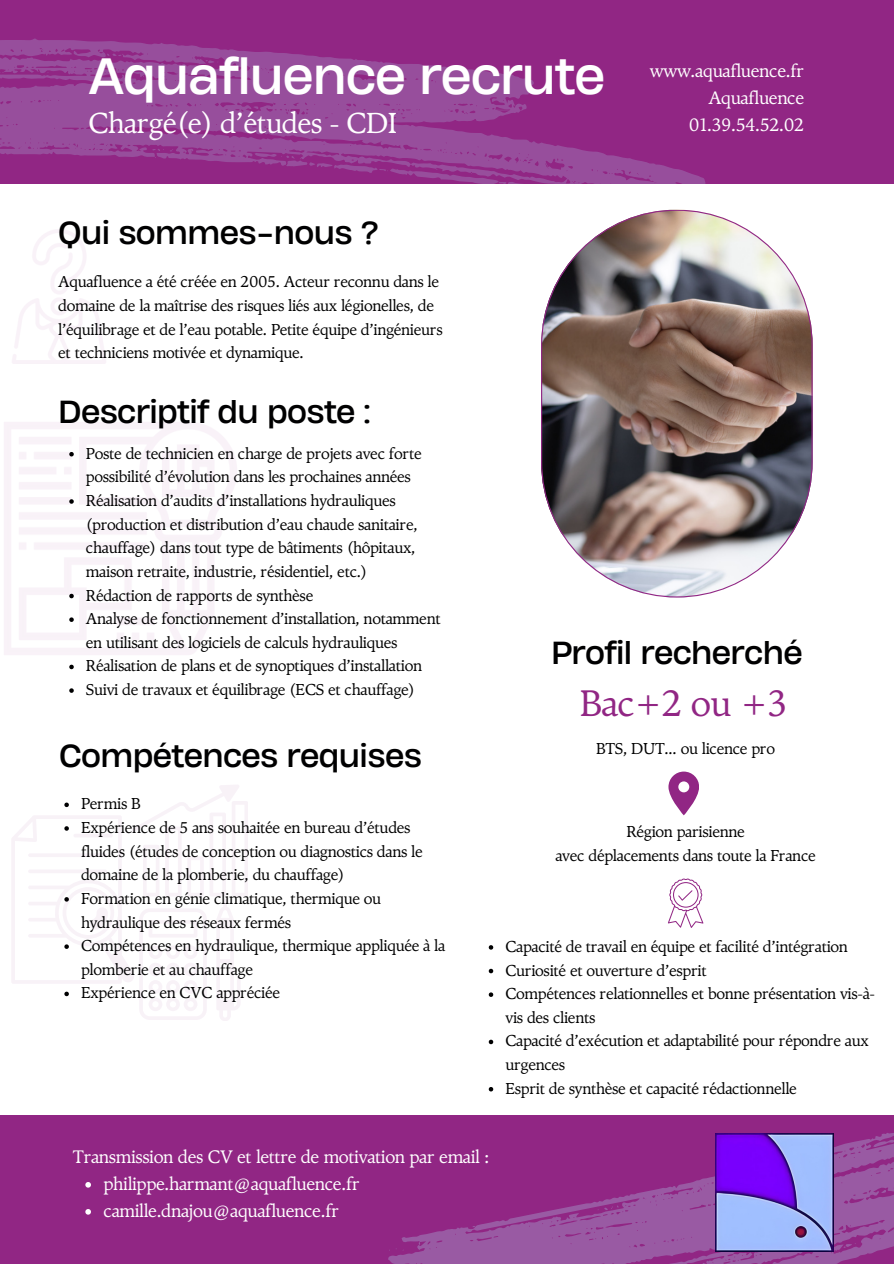
<style>
.page{position:relative;width:894px;height:1264px;background:#fff}
.page>*{position:absolute;margin:0;border:0;box-sizing:border-box;transform-origin:0 0}
.t1{font:48px "Heading Now 74";letter-spacing:-.02em;color:#fff}
.t2{font:36.75px "TY Serif";color:#912684}
.t3{font:30px "Heading Now 74";letter-spacing:-.02em;color:#000001}
.t4{font:28.8px "TY Serif";letter-spacing:-.02em;color:#fff}
.t5{font:18px "TY Serif";letter-spacing:-.02em;color:#fff}
.t6{font:15.75px/23.7px "TY Serif";letter-spacing:-.02em;color:#000001}
</style>
<div class="page">
<div style="left:0;top:1114px;width:893px;height:149px;background:#912684"></div>
<div style="left:0;top:0;width:893px;height:184px;background:#912684"></div>
<svg style="left:0;top:38px;width:706px;height:145px;fill:#964798"></svg>
<svg style="left:208px;top:1041px;width:685px;height:222px"></svg>
<img style="left:541px;top:210px;width:271px;height:387px">
<svg style="left:668px;top:771px;width:30px;height:44px"></svg>
<img style="left:715px;top:1133px;width:118px;height:118px">
<svg style="left:668px;top:878px;width:35px;height:49px"></svg>
<svg style="left:85px;top:1182px;width:6px;height:5px"></svg>
<svg style="left:85px;top:1209px;width:6px;height:5px"></svg>
<svg style="left:12px;top:785px;width:235px;height:235px"></svg>
<svg style="left:69px;top:452px;width:5px;height:4px"></svg>
<svg style="left:69px;top:499px;width:5px;height:5px"></svg>
<svg style="left:69px;top:594px;width:5px;height:4px"></svg>
<svg style="left:69px;top:617px;width:5px;height:5px"></svg>
<svg style="left:69px;top:664px;width:5px;height:5px"></svg>
<svg style="left:69px;top:688px;width:5px;height:5px"></svg>
<svg style="left:488px;top:945px;width:5px;height:4px"></svg>
<svg style="left:488px;top:968px;width:5px;height:5px"></svg>
<svg style="left:488px;top:992px;width:5px;height:4px"></svg>
<svg style="left:488px;top:1039px;width:5px;height:5px"></svg>
<svg style="left:488px;top:1086px;width:5px;height:5px"></svg>
<p class="t1" style="left:88px;top:43px;width:518px">Aquafluence recrute</p>
<p class="t5" style="left:649px;top:60px;width:156px">www.aquafluence.fr</p>
<p class="t5" style="left:708px;top:87px;width:97px">Aquafluence</p>
<p class="t5" style="left:688px;top:114px;width:117px">01.39.54.52.02</p>
<p class="t4" style="left:88px;top:105px;width:310px">Chargé(e) d’études - CDI</p>
<p class="t3" style="left:58px;top:213px;width:322px">Qui sommes-nous ?</p>
<p class="t6" style="left:58px;top:270px;width:386px">Aquafluence a été créée en 2005. Acteur reconnu dans le domaine de la maîtrise des risques liés aux légionelles, de l’équilibrage et de l’eau potable. Petite équipe d’ingénieurs et techniciens motivée et dynamique.</p>
<p class="t3" style="left:58px;top:392px;width:313px">Descriptif du poste :</p>
<p class="t6" style="left:86px;top:441px;width:337px">Poste de technicien en charge de projets avec forte possibilité d’évolution dans les prochaines années</p>
<p class="t6" style="left:86px;top:488px;width:333px">Réalisation d’audits d’installations hydrauliques (production et distribution d’eau chaude sanitaire, chauffage) dans tout type de bâtiments (hôpitaux, maison retraite, industrie, résidentiel, etc.)</p>
<p class="t6" style="left:86px;top:583px;width:229px">Rédaction de rapports de synthèse</p>
<p class="t6" style="left:86px;top:607px;width:356px">Analyse de fonctionnement d’installation, notamment en utilisant des logiciels de calculs hydrauliques</p>
<p class="t6" style="left:86px;top:654px;width:337px">Réalisation de plans et de synoptiques d’installation</p>
<p class="t6" style="left:86px;top:677px;width:331px">Suivi de travaux et équilibrage (ECS et chauffage)</p>
<p class="t3" style="left:59px;top:735px;width:364px">Compétences requises</p>
<p class="t6" style="left:81px;top:792px;width:61px">Permis B</p>
<p class="t6" style="left:81px;top:815px;width:343px">Expérience de 5 ans souhaitée en bureau d’études fluides (études de conception ou diagnostics dans le domaine de la plomberie, du chauffage)</p>
<p class="t6" style="left:81px;top:886px;width:301px">Formation en génie climatique, thermique ou hydraulique des réseaux fermés</p>
<p class="t6" style="left:81px;top:933px;width:365px">Compétences en hydraulique, thermique appliquée à la plomberie et au chauffage</p>
<p class="t6" style="left:81px;top:981px;width:200px">Expérience en CVC appréciée</p>
<p class="t3" style="left:551px;top:632px;width:253px">Profil recherché</p>
<p class="t2" style="left:579px;top:681px;width:210px">Bac+2 ou +3</p>
<p class="t6" style="left:596px;top:736px;width:180px">BTS, DUT... ou licence pro</p>
<p class="t6" style="left:626px;top:819px;width:120px">Région parisienne</p>
<p class="t6" style="left:555px;top:843px;width:262px">avec déplacements dans toute la France</p>
<p class="t6" style="left:505px;top:934px;width:344px">Capacité de travail en équipe et facilité d’intégration</p>
<p class="t6" style="left:505px;top:958px;width:203px">Curiosité et ouverture d’esprit</p>
<p class="t6" style="left:505px;top:981px;width:371px">Compétences relationnelles et bonne présentation vis-à&shy;vis des clients</p>
<p class="t6" style="left:505px;top:1029px;width:364px">Capacité d’exécution et adaptabilité pour répondre aux urgences</p>
<p class="t6" style="left:505px;top:1076px;width:293px">Esprit de synthèse et capacité rédactionnelle</p>
<p class="t5" style="left:73px;top:1145px;width:418px">Transmission des CV et lettre de motivation par email :</p>
<p class="t5" style="left:103px;top:1172px;width:258px">philippe.harmant@aquafluence.fr</p>
<p class="t5" style="left:103px;top:1199px;width:237px">camille.dnajou@aquafluence.fr</p>
</div>
